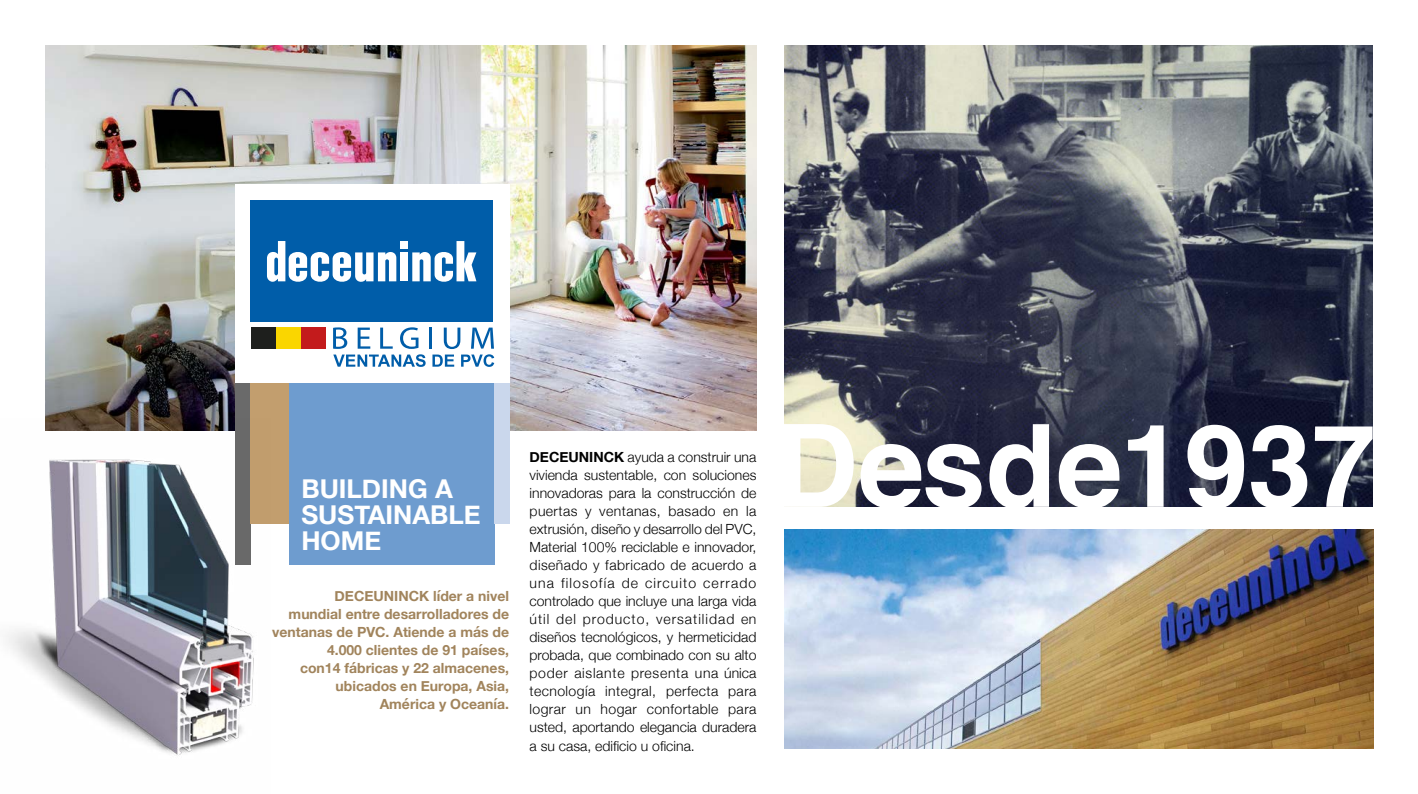
<style>
.page{position:relative;width:1418px;height:794px;background:#fff}
.page>*{position:absolute;margin:0;border:0;box-sizing:border-box;transform-origin:0 0}
.t1{font:700 26px/26px "Helvetica Neue";color:#fff}
.t2{font:300 14px/18px "Helvetica Neue";color:#000;text-align:justify}
.t3{font:700 14px/18px "Helvetica Neue";color:#a1845c;text-align:right}
.s1{font-weight:700}
</style>
<div class="page">
<img style="left:45px;top:45px;width:711px;height:385px">
<img style="left:784px;top:45px;width:588px;height:379px">
<div style="left:289px;top:382px;width:205px;height:183px;background:#6e9ccf"></div>
<div style="left:235px;top:382px;width:16px;height:183px;background:#6a6a6a"></div>
<div style="left:494px;top:382px;width:16px;height:142px;background:#cad7ec"></div>
<div style="left:251px;top:382px;width:38px;height:142px;background:#c29e6e"></div>
<div style="left:235px;top:184px;width:275px;height:198px;background:#fff"></div>
<div style="left:251px;top:201px;width:242px;height:121px;background:#005da9"></div>
<div style="left:400px;top:252px;width:8px;height:29px;background:#fff"></div>
<div style="left:400px;top:241px;width:8px;height:7px;background:#fff"></div>
<svg style="left:412px;top:241px;width:64px;height:41px"></svg>
<svg style="left:267px;top:241px;width:129px;height:41px"></svg>
<div style="left:251px;top:327px;width:25px;height:22px;background:#1e1f1d"></div>
<div style="left:276px;top:327px;width:25px;height:22px;background:#fad600"></div>
<div style="left:301px;top:327px;width:25px;height:22px;background:#c31b1c"></div>
<svg style="left:333px;top:327px;width:92px;height:40px"></svg>
<hr style="left:429px;top:327px;width:3px;height:22px;background:#005da9">
<svg style="left:432px;top:327px;width:62px;height:40px"></svg>
<img style="left:784px;top:529px;width:589px;height:219px">
<img style="left:6px;top:418px;width:248px;height:337px">
<svg style="left:798px;top:424px;width:574px;height:83px"></svg>
<h1 class="t1" style="left:301px;top:476px;width:181px">BUILDING A<br>SUSTAINABLE<br>HOME</h1>
<p class="t3" style="left:272px;top:587px;width:238px">DECEUNINCK líder a nivel<br>mundial entre desarrolladores de ventanas de PVC. Atiende a más de<br>4.000 clientes de 91 países,<br>con14 fábricas y 22 almacenes, ubicados en Europa, Asia,<br>América y Oceanía.</p>
<p class="t2" style="left:529px;top:447px;width:228px"><span class="s1">DECEUNINCK</span> ayuda a construir una vivienda sustentable, con soluciones innovadoras para la construcción de puertas y ventanas, basado en la extrusión, diseño y desarrollo del PVC, Material 100% reciclable e innovador, diseñado y fabricado de acuerdo a una filosofía de circuito cerrado controlado que incluye una larga vida útil del producto, versatilidad en diseños tecnológicos, y hermeticidad probada, que combinado con su alto poder aislante presenta una única tecnología integral, perfecta para lograr un hogar confortable para usted, aportando elegancia duradera a su casa, edificio u oficina.</p>
</div>
